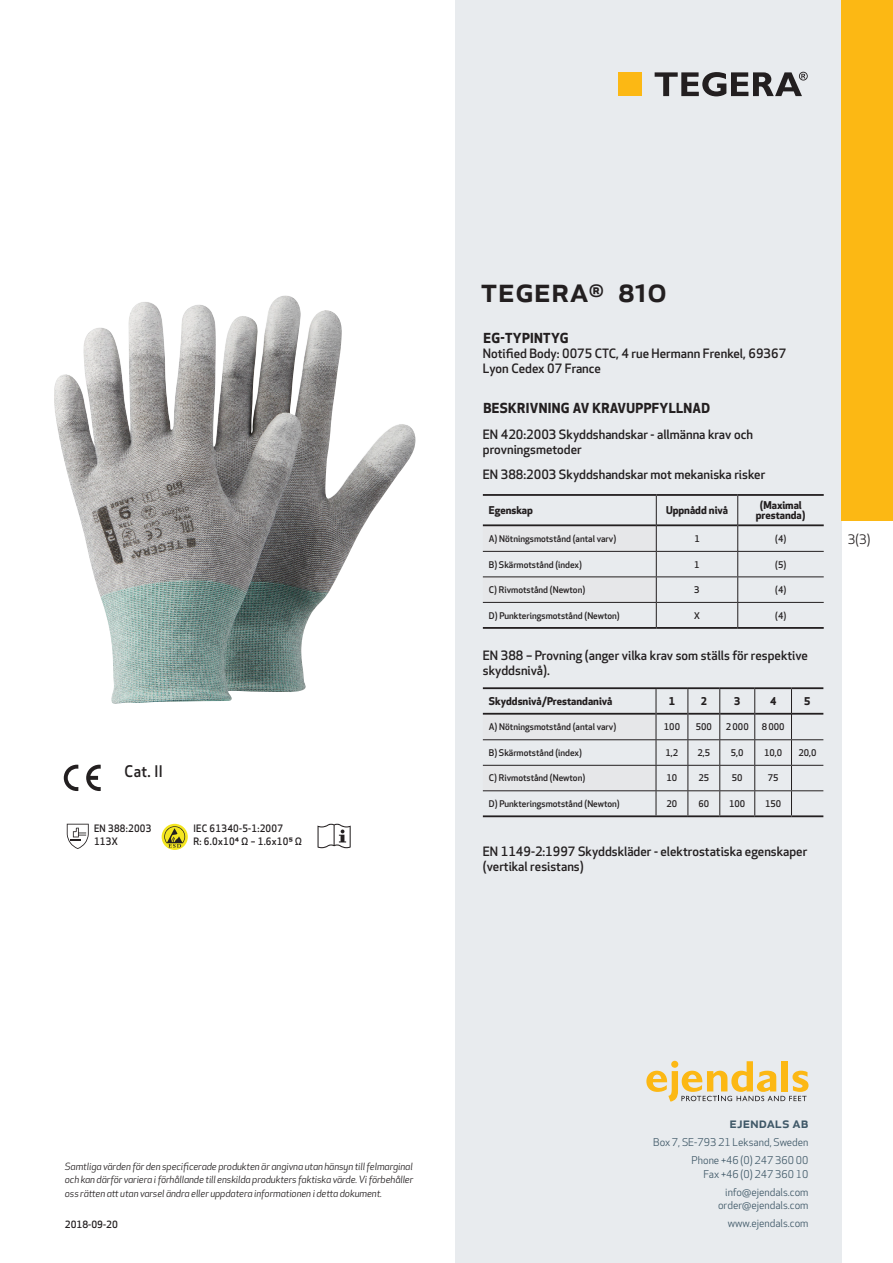
<style>
.page{position:relative;width:893px;height:1263px;background:#fff}
.page>*{position:absolute;margin:0;border:0;box-sizing:border-box;transform-origin:0 0}
.prodname{font:500 34.5px "Apex New";color:#231f20}
.Artikel{font:500 15.6px "Apex New";color:#231f20;scale:.95 1}
.t1{font:500 15px "Apex New";color:#405968}
.Compliance_body{font:700 13.5px "Apex New";letter-spacing:.025em;color:#231f20}
.t2{font:12.75px "Apex New";color:#231f20}
.Compliance_body-2{font:500 12.6px/15px "Apex New";color:#231f20}
.Artikel-2{font:500 12.6px/15px "Apex New";color:#231f20}
.t3{font:10.5px/18px "Apex New";color:#405968;text-align:right}
.Artikel-3{font:700 10.5px/10.5px "Apex New";color:#231f20;text-align:center}
.Artikel-4{font:500 10.05px/13.2px "Apex New";letter-spacing:.025em;color:#231f20;scale:.95 1}
.t4{font:italic 9.75px/13.5px "Apex New";letter-spacing:-.01em;color:#231f20;text-align:justify}
.t5{font:500 9.75px "Apex New";color:#231f20}
.Artikel-5{font:500 9px "Apex New";color:#231f20}
</style>
<div class="page">
<div style="left:455px;top:0;width:387px;height:1263px;background:#e8ebee"></div>
<svg style="left:646px;top:1061px;width:162px;height:40px"></svg>
<hr style="left:483px;top:494px;width:173px;height:2px;background:#231f20">
<hr style="left:657px;top:524px;width:80px;height:2px;background:#231f20">
<hr style="left:738px;top:524px;width:86px;height:2px;background:#231f20">
<hr style="left:483px;top:627px;width:173px;height:2px;background:#231f20">
<hr style="left:656px;top:551px;width:82px;height:1px;background:#231f20">
<hr style="left:738px;top:551px;width:86px;height:1px;background:#231f20">
<hr style="left:656px;top:576px;width:82px;height:1px;background:#231f20">
<hr style="left:738px;top:576px;width:86px;height:1px;background:#231f20">
<hr style="left:656px;top:602px;width:82px;height:1px;background:#231f20">
<hr style="left:738px;top:602px;width:86px;height:1px;background:#231f20">
<hr style="left:656px;top:494px;width:82px;height:2px;background:#231f20">
<hr style="left:656px;top:627px;width:82px;height:2px;background:#231f20">
<svg style="left:483px;top:496px;width:174px;height:131px"></svg>
<hr style="left:738px;top:494px;width:86px;height:2px;background:#231f20">
<hr style="left:738px;top:627px;width:86px;height:2px;background:#231f20">
<svg style="left:737px;top:496px;width:1px;height:131px"></svg>
<hr style="left:483px;top:687px;width:173px;height:2px;background:#231f20">
<hr style="left:656px;top:713px;width:31px;height:2px;background:#231f20">
<hr style="left:688px;top:713px;width:31px;height:2px;background:#231f20">
<hr style="left:720px;top:713px;width:34px;height:2px;background:#231f20">
<hr style="left:755px;top:713px;width:36px;height:2px;background:#231f20">
<hr style="left:792px;top:713px;width:31px;height:2px;background:#231f20">
<hr style="left:483px;top:815px;width:173px;height:2px;background:#231f20">
<hr style="left:656px;top:739px;width:32px;height:1px;background:#231f20">
<hr style="left:688px;top:739px;width:32px;height:1px;background:#231f20">
<hr style="left:720px;top:739px;width:35px;height:1px;background:#231f20">
<hr style="left:755px;top:739px;width:36px;height:1px;background:#231f20">
<hr style="left:791px;top:739px;width:32px;height:1px;background:#231f20">
<hr style="left:656px;top:765px;width:32px;height:1px;background:#231f20">
<hr style="left:688px;top:765px;width:32px;height:1px;background:#231f20">
<hr style="left:720px;top:765px;width:35px;height:1px;background:#231f20">
<hr style="left:755px;top:765px;width:36px;height:1px;background:#231f20">
<hr style="left:791px;top:765px;width:32px;height:1px;background:#231f20">
<hr style="left:656px;top:790px;width:32px;height:1px;background:#231f20">
<hr style="left:688px;top:790px;width:32px;height:1px;background:#231f20">
<hr style="left:720px;top:790px;width:35px;height:1px;background:#231f20">
<hr style="left:755px;top:790px;width:36px;height:1px;background:#231f20">
<hr style="left:791px;top:790px;width:32px;height:1px;background:#231f20">
<hr style="left:656px;top:687px;width:32px;height:2px;background:#231f20">
<hr style="left:656px;top:815px;width:32px;height:2px;background:#231f20">
<svg style="left:483px;top:689px;width:174px;height:126px"></svg>
<hr style="left:688px;top:687px;width:32px;height:2px;background:#231f20">
<hr style="left:688px;top:815px;width:32px;height:2px;background:#231f20">
<svg style="left:687px;top:689px;width:1px;height:126px"></svg>
<hr style="left:720px;top:687px;width:35px;height:2px;background:#231f20">
<hr style="left:720px;top:815px;width:35px;height:2px;background:#231f20">
<svg style="left:719px;top:689px;width:1px;height:126px"></svg>
<hr style="left:755px;top:687px;width:36px;height:2px;background:#231f20">
<hr style="left:755px;top:815px;width:36px;height:2px;background:#231f20">
<svg style="left:754px;top:689px;width:1px;height:126px"></svg>
<hr style="left:791px;top:687px;width:32px;height:2px;background:#231f20">
<hr style="left:791px;top:815px;width:32px;height:2px;background:#231f20">
<svg style="left:791px;top:689px;width:1px;height:126px"></svg>
<svg style="left:86px;top:765px;width:15px;height:26px"></svg>
<svg style="left:64px;top:765px;width:14px;height:26px"></svg>
<svg style="left:67px;top:824px;width:22px;height:25px"></svg>
<svg style="left:162px;top:824px;width:26px;height:26px"></svg>
<svg style="left:164px;top:826px;width:21px;height:22px"></svg>
<svg style="left:318px;top:824px;width:33px;height:24px"></svg>
<div style="left:618px;top:72px;width:24px;height:24px;background:#fcb814"></div>
<svg style="left:655px;top:72px;width:153px;height:24px"></svg>
<div style="left:842px;top:0;width:51px;height:520px;background:#fcb814"></div>
<img style="left:54px;top:295px;width:362px;height:409px">
<p class="Artikel" style="left:125px;top:761px;width:42px">Cat. II</p>
<p class="Artikel-4" style="left:94px;top:821px;width:62px">EN 388:2003<br>113X</p>
<p class="Artikel-4" style="left:193px;top:821px;width:116px">IEC 61340-5-1:2007<br>R: 6.0x10⁴ Ω – 1.6x10⁵ Ω</p>
<p class="prodname" style="left:480px;top:266px;width:188px">TEGERA<sup>®</sup> 810</p>
<p class="Compliance_body" style="left:483px;top:328px;width:86px">EG-TYPINTYG</p>
<p class="Compliance_body-2" style="left:483px;top:345px;width:305px">Notified Body: 0075 CTC, 4 rue Hermann Frenkel, 69367<br>Lyon Cedex 07 France</p>
<p class="Compliance_body" style="left:483px;top:398px;width:228px">BESKRIVNING AV KRAVUPPFYLLNAD</p>
<p class="Compliance_body-2" style="left:483px;top:426px;width:272px">EN 420:2003 Skyddshandskar - allmänna krav och provningsmetoder</p>
<p class="Compliance_body-2" style="left:483px;top:467px;width:284px">EN 388:2003 Skyddshandskar mot mekaniska risker</p>
<p class="Artikel-3" style="left:489px;top:504px;width:46px">Egenskap</p>
<p class="Artikel-3" style="left:666px;top:504px;width:64px">Uppnådd nivå</p>
<p class="Artikel-3" style="left:756px;top:499px;width:51px">(Maximal prestanda)</p>
<p class="Artikel-5" style="left:489px;top:533px;width:129px">A) Nötningsmotstånd (antal varv)</p>
<p class="Artikel-5" style="left:694px;top:533px;width:7px">1</p>
<p class="Artikel-5" style="left:775px;top:533px;width:13px">(4)</p>
<p class="Artikel-5" style="left:489px;top:558px;width:95px">B) Skärmotstånd (index)</p>
<p class="Artikel-5" style="left:694px;top:558px;width:7px">1</p>
<p class="Artikel-5" style="left:775px;top:558px;width:13px">(5)</p>
<p class="Artikel-5" style="left:489px;top:584px;width:98px">C) Rivmotstånd (Newton)</p>
<p class="Artikel-5" style="left:694px;top:584px;width:7px">3</p>
<p class="Artikel-5" style="left:775px;top:584px;width:13px">(4)</p>
<p class="Artikel-5" style="left:489px;top:609px;width:132px">D) Punkteringsmotstånd (Newton)</p>
<p class="Artikel-5" style="left:694px;top:609px;width:7px">X</p>
<p class="Artikel-5" style="left:775px;top:609px;width:13px">(4)</p>
<p class="Artikel-2" style="left:483px;top:648px;width:327px">EN 388 – Provning (anger vilka krav som ställs för respektive skyddsnivå).</p>
<p class="Artikel-3" style="left:489px;top:695px;width:125px">Skyddsnivå/Prestandanivå</p>
<p class="Artikel-3" style="left:669px;top:695px;width:8px">1</p>
<p class="Artikel-3" style="left:701px;top:695px;width:8px">2</p>
<p class="Artikel-3" style="left:734px;top:695px;width:8px">3</p>
<p class="Artikel-3" style="left:770px;top:695px;width:8px">4</p>
<p class="Artikel-3" style="left:804px;top:695px;width:8px">5</p>
<p class="Artikel-5" style="left:489px;top:721px;width:129px">A) Nötningsmotstånd (antal varv)</p>
<p class="Artikel-5" style="left:664px;top:721px;width:18px">100</p>
<p class="Artikel-5" style="left:696px;top:721px;width:18px">500</p>
<p class="Artikel-5" style="left:726px;top:721px;width:24px">2 000</p>
<p class="Artikel-5" style="left:762px;top:721px;width:24px">8000</p>
<p class="Artikel-5" style="left:489px;top:747px;width:95px">B) Skärmotstånd (index)</p>
<p class="Artikel-5" style="left:666px;top:747px;width:14px">1,2</p>
<p class="Artikel-5" style="left:697px;top:747px;width:14px">2,5</p>
<p class="Artikel-5" style="left:731px;top:747px;width:14px">5,0</p>
<p class="Artikel-5" style="left:764px;top:747px;width:20px">10,0</p>
<p class="Artikel-5" style="left:798px;top:747px;width:20px">20,0</p>
<p class="Artikel-5" style="left:489px;top:772px;width:98px">C) Rivmotstånd (Newton)</p>
<p class="Artikel-5" style="left:667px;top:772px;width:12px">10</p>
<p class="Artikel-5" style="left:698px;top:772px;width:12px">25</p>
<p class="Artikel-5" style="left:732px;top:772px;width:12px">50</p>
<p class="Artikel-5" style="left:768px;top:772px;width:12px">75</p>
<p class="Artikel-5" style="left:489px;top:798px;width:132px">D) Punkteringsmotstånd (Newton)</p>
<p class="Artikel-5" style="left:667px;top:798px;width:12px">20</p>
<p class="Artikel-5" style="left:698px;top:798px;width:12px">60</p>
<p class="Artikel-5" style="left:729px;top:798px;width:18px">100</p>
<p class="Artikel-5" style="left:765px;top:798px;width:18px">150</p>
<p class="Compliance_body-2" style="left:483px;top:843px;width:326px">EN 1149-2:1997 Skyddskläder - elektrostatiska egenskaper (vertikal resistans)</p>
<h3 class="t2" style="left:848px;top:531px;width:24px">3(3)</h3>
<p class="t4" style="left:65px;top:1159px;width:350px">Samtliga värden för den specificerade produkten är angivna utan hänsyn till felmarginal och kan därför variera i förhållande till enskilda produkters faktiska värde. Vi förbehåller oss rätten att utan varsel ändra eller uppdatera informationen i detta dokument.</p>
<p class="t5" style="left:65px;top:1218px;width:54px">2018-09-20</p>
<h3 class="t1" style="left:729px;top:1113px;width:80px">ejendals ab</h3>
<p class="t3" style="left:653px;top:1133px;width:157px">Box 7, SE-793 21 Leksand, Sweden<br>Phone +46 (0) 247 360 00</p>
<p class="t3" style="left:703px;top:1165px;width:107px">Fax +46 (0) 247 360 10 info@ejendals.com</p>
<p class="t3" style="left:718px;top:1196px;width:92px">order@ejendals.com</p>
<p class="t3" style="left:728px;top:1215px;width:82px">www.ejendals.com</p>
</div>
